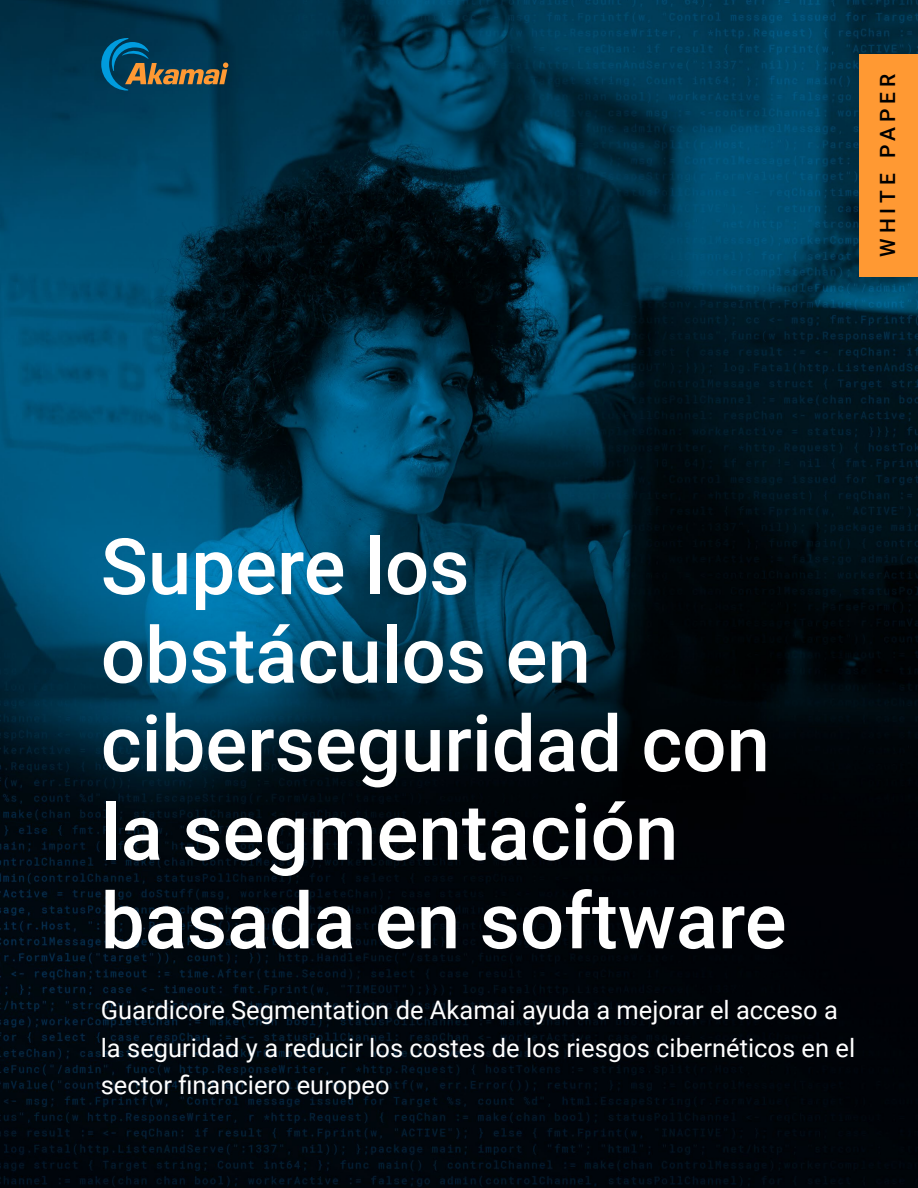
<style>
.page{position:relative;width:918px;height:1188px;background:#fff}
.page>*{position:absolute;margin:0;border:0;box-sizing:border-box;transform-origin:0 0}
.t1{font:500 78px/88.5px "Roboto";color:#fff}
.t2{font:25.5px/37.5px "Roboto";color:#fff}
.t3{font:500 21px "Roboto";letter-spacing:.24em;color:#000}
.t4{font:500 18px "Roboto";letter-spacing:.035em;color:#000}
</style>
<div class="page">
<img style="left:0;top:0;width:918px;height:1188px">
<svg style="left:101px;top:38px;width:127px;height:53px"></svg>
<div style="left:860px;top:54px;width:58px;height:222px;background:#f93"></div>
<p class="t3" style="left:873px;top:257px;width:185px;rotate:-90deg">WHITE PAPER</p>
<p class="t4" style="left:869px;top:163px;width:83px;rotate:-90deg">INFORME</p>
<h1 class="t1" style="left:101px;top:519px;width:687px">Supere los obstáculos en ciberseguridad con la segmentación basada en software</h1>
<p class="t2" style="left:101px;top:991px;width:756px">Guardicore Segmentation de Akamai ayuda a mejorar el acceso a la seguridad y a reducir los costes de los riesgos cibernéticos en el sector financiero europeo</p>
</div>
